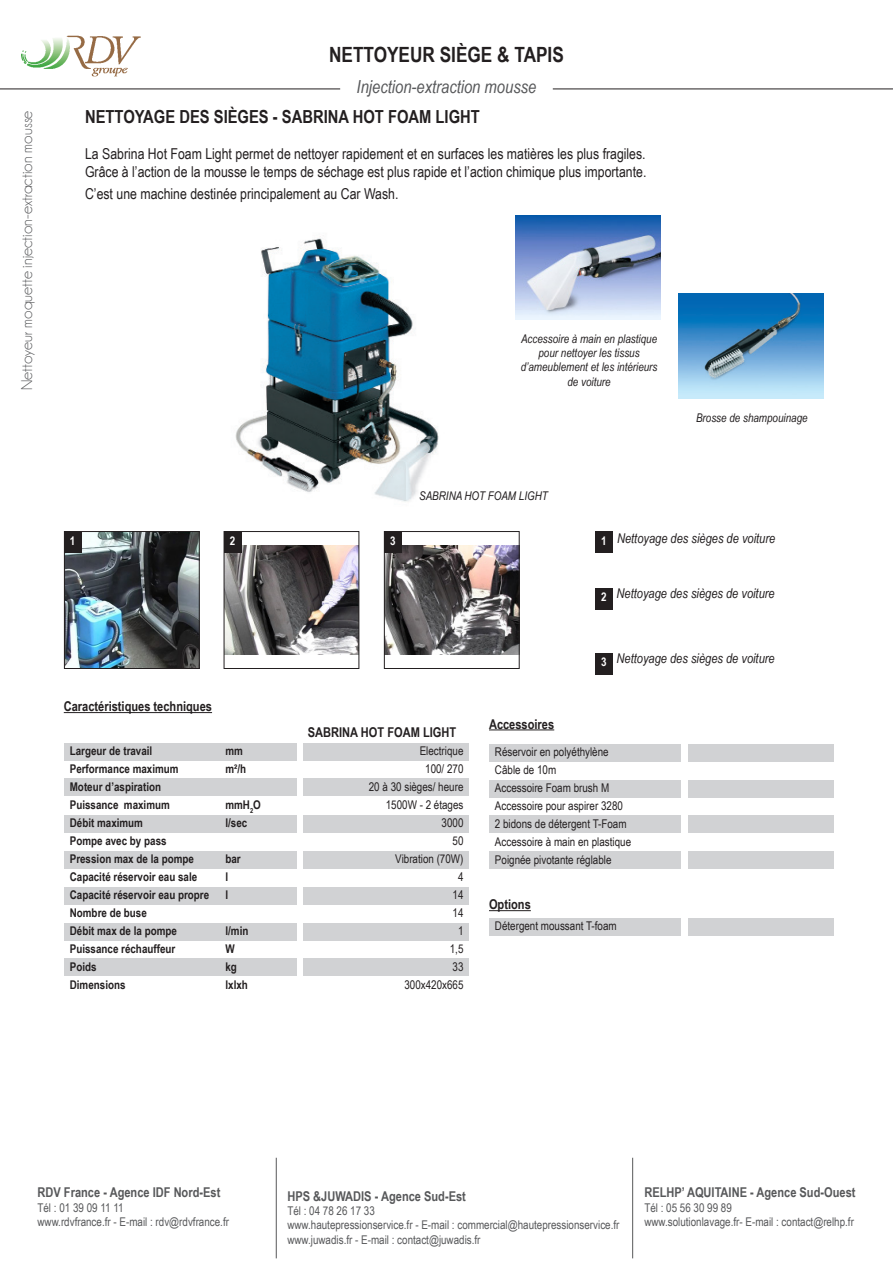
<style>
.page{position:relative;width:893px;height:1263px;background:#fff}
.page>*{position:absolute;margin:0;border:0;box-sizing:border-box;transform-origin:0 0}
.t1{font:700 21px "Arial Narrow";color:#231f20}
.t2{font:700 18px "Arial Narrow";color:#231f20}
.t3{font:italic 18px "Arial Narrow";color:#57585a}
.t4{font:15.75px "Champagne&Limousines";color:#57585a}
.t5{font:15px "Arial Narrow";color:#231f20}
.t6{font:700 13.5px "Arial Narrow";color:#57585a}
.t7{font:italic 13.5px "Arial Narrow";color:#231f20}
.TEXTE{font:700 13.5px "Arial Narrow";color:#231f20}
.t8{font:700 13.5px "Arial Narrow";color:#231f20}
.t9{font:12px "Arial Narrow";color:#231f20}
.t10{font:700 12px "Arial Narrow";color:#231f20}
.t11{font:12px "Arial Narrow";color:#57585a}
.t12{font:italic 12px/14.4px "Arial Narrow";color:#231f20;text-align:center}
.t13{font:700 12px "Arial Narrow";color:#fff}
</style>
<div class="page">
<img style="left:21px;top:35px;width:119px;height:42px">
<hr style="left:0;top:89px;width:340px;height:1px;background:#231f20">
<hr style="left:553px;top:89px;width:340px;height:1px;background:#231f20">
<div style="left:489px;top:744px;width:191px;height:17px;background:#d1d2d4"></div>
<div style="left:489px;top:780px;width:191px;height:17px;background:#d1d2d4"></div>
<div style="left:489px;top:815px;width:191px;height:17px;background:#d1d2d4"></div>
<div style="left:489px;top:851px;width:191px;height:17px;background:#d1d2d4"></div>
<div style="left:489px;top:918px;width:191px;height:17px;background:#d1d2d4"></div>
<hr style="left:489px;top:729px;width:65px;height:1px;background:#231f20">
<div style="left:688px;top:744px;width:145px;height:17px;background:#d1d2d4"></div>
<div style="left:688px;top:780px;width:145px;height:17px;background:#d1d2d4"></div>
<div style="left:688px;top:815px;width:145px;height:17px;background:#d1d2d4"></div>
<div style="left:688px;top:852px;width:145px;height:17px;background:#d1d2d4"></div>
<div style="left:688px;top:919px;width:145px;height:17px;background:#d1d2d4"></div>
<div style="left:64px;top:744px;width:233px;height:17px;background:#d1d2d4"></div>
<div style="left:64px;top:779px;width:233px;height:17px;background:#d1d2d4"></div>
<div style="left:64px;top:815px;width:233px;height:17px;background:#d1d2d4"></div>
<div style="left:64px;top:851px;width:233px;height:17px;background:#d1d2d4"></div>
<div style="left:64px;top:887px;width:233px;height:17px;background:#d1d2d4"></div>
<div style="left:64px;top:959px;width:233px;height:17px;background:#d1d2d4"></div>
<div style="left:64px;top:923px;width:233px;height:17px;background:#d1d2d4"></div>
<hr style="left:64px;top:712px;width:148px;height:1px;background:#231f20">
<div style="left:303px;top:744px;width:165px;height:17px;background:#d1d2d4"></div>
<div style="left:303px;top:779px;width:165px;height:17px;background:#d1d2d4"></div>
<div style="left:303px;top:815px;width:165px;height:17px;background:#d1d2d4"></div>
<div style="left:303px;top:851px;width:165px;height:17px;background:#d1d2d4"></div>
<div style="left:303px;top:887px;width:165px;height:17px;background:#d1d2d4"></div>
<div style="left:303px;top:959px;width:165px;height:17px;background:#d1d2d4"></div>
<div style="left:303px;top:923px;width:165px;height:17px;background:#d1d2d4"></div>
<hr style="left:489px;top:910px;width:42px;height:1px;background:#231f20">
<img style="left:386px;top:545px;width:131px;height:110px">
<div style="left:384px;top:531px;width:135px;height:138px;border:1px solid #231f20"></div>
<img style="left:226px;top:545px;width:131px;height:110px">
<div style="left:224px;top:531px;width:135px;height:138px;border:1px solid #231f20"></div>
<img style="left:66px;top:533px;width:131px;height:134px">
<div style="left:64px;top:531px;width:135px;height:138px;border:1px solid #231f20"></div>
<div style="left:64px;top:531px;width:17px;height:22px;background:#231f20"></div>
<div style="left:596px;top:531px;width:17px;height:22px;background:#231f20"></div>
<div style="left:385px;top:531px;width:17px;height:22px;background:#231f20"></div>
<div style="left:224px;top:531px;width:17px;height:22px;background:#231f20"></div>
<div style="left:596px;top:588px;width:17px;height:21px;background:#231f20"></div>
<div style="left:596px;top:653px;width:17px;height:21px;background:#231f20"></div>
<img style="left:516px;top:215px;width:145px;height:105px">
<img style="left:678px;top:294px;width:145px;height:104px">
<img style="left:235px;top:238px;width:204px;height:264px">
<hr style="left:276px;top:1158px;width:1px;height:100px;background:#57585a">
<hr style="left:632px;top:1158px;width:1px;height:100px;background:#57585a">
<p class="t1" style="left:329px;top:39px;width:236px">NETTOYEUR SIÈGE &amp; TAPIS</p>
<p class="t3" style="left:357px;top:74px;width:181px">Injection-extraction mousse</p>
<p class="t4" style="left:19px;top:390px;width:281px;rotate:-90deg">Nettoyeur moquette injection-extraction mousse</p>
<p class="t2" style="left:85px;top:103px;width:396px">NETTOYAGE DES SIÈGES - SABRINA HOT FOAM LIGHT</p>
<p class="t5" style="left:85px;top:143px;width:562px">La Sabrina Hot Foam Light permet de nettoyer rapidement et en surfaces les matières les plus fragiles.</p>
<p class="t5" style="left:85px;top:161px;width:563px">Grâce à l’action de la mousse le temps de séchage est plus rapide et l’action chimique plus importante.</p>
<p class="t5" style="left:85px;top:182px;width:315px">C’est une machine destinée principalement au Car Wash.</p>
<p class="t12" style="left:521px;top:331px;width:138px">Accessoire à main en plastique pour nettoyer les tissus d’ameublement et les intérieurs de voiture</p>
<p class="t12" style="left:419px;top:488px;width:130px">SABRINA HOT FOAM LIGHT</p>
<p class="t12" style="left:696px;top:410px;width:113px">Brosse de shampouinage</p>
<p class="t13" style="left:70px;top:531px;width:7px">1</p>
<p class="t13" style="left:230px;top:531px;width:7px">2</p>
<p class="t13" style="left:390px;top:531px;width:7px">3</p>
<p class="t13" style="left:601px;top:531px;width:7px">1</p>
<p class="t7" style="left:617px;top:528px;width:160px">Nettoyage des sièges de voiture</p>
<p class="t13" style="left:601px;top:588px;width:7px">2</p>
<p class="t7" style="left:616px;top:584px;width:160px">Nettoyage des sièges de voiture</p>
<p class="t13" style="left:601px;top:653px;width:7px">3</p>
<p class="t7" style="left:616px;top:648px;width:160px">Nettoyage des sièges de voiture</p>
<p class="TEXTE" style="left:64px;top:696px;width:150px">Caractéristiques techniques</p>
<p class="t10" style="left:70px;top:741px;width:84px">Largeur de travail</p>
<p class="t10" style="left:70px;top:759px;width:110px">Performance maximum</p>
<p class="t10" style="left:70px;top:777px;width:93px">Moteur d’aspiration</p>
<p class="t10" style="left:70px;top:795px;width:102px">Puissance maximum</p>
<p class="t10" style="left:70px;top:813px;width:75px">Débit maximum</p>
<p class="t10" style="left:70px;top:831px;width:98px">Pompe avec by pass</p>
<p class="t10" style="left:70px;top:849px;width:126px">Pression max de la pompe</p>
<p class="t10" style="left:70px;top:867px;width:129px">Capacité réservoir eau sale</p>
<p class="t10" style="left:70px;top:885px;width:141px">Capacité réservoir eau propre</p>
<p class="t10" style="left:70px;top:903px;width:79px">Nombre de buse</p>
<p class="t10" style="left:70px;top:921px;width:109px">Débit max de la pompe</p>
<p class="t10" style="left:70px;top:939px;width:107px">Puissance réchauffeur</p>
<p class="t10" style="left:70px;top:957px;width:28px">Poids</p>
<p class="t10" style="left:70px;top:975px;width:57px">Dimensions</p>
<p class="t10" style="left:225px;top:741px;width:19px">mm</p>
<p class="t10" style="left:225px;top:759px;width:22px">m²/h</p>
<p class="t10" style="left:225px;top:795px;width:37px">mmH<sub>2</sub>O</p>
<p class="t10" style="left:225px;top:813px;width:23px">l/sec</p>
<p class="t10" style="left:225px;top:849px;width:17px">bar</p>
<p class="t10" style="left:225px;top:867px;width:4px">l</p>
<p class="t10" style="left:225px;top:885px;width:4px">l</p>
<p class="t10" style="left:225px;top:921px;width:24px">l/min</p>
<p class="t10" style="left:225px;top:939px;width:11px">W</p>
<p class="t10" style="left:225px;top:957px;width:13px">kg</p>
<p class="t10" style="left:225px;top:975px;width:24px">lxlxh</p>
<p class="t8" style="left:308px;top:722px;width:150px">SABRINA HOT FOAM LIGHT</p>
<p class="t9" style="left:420px;top:742px;width:45px">Electrique</p>
<p class="t9" style="left:425px;top:760px;width:40px">100/ 270</p>
<p class="t9" style="left:369px;top:778px;width:96px">20 à 30 sièges/ heure</p>
<p class="t9" style="left:386px;top:796px;width:79px">1500W - 2 étages</p>
<p class="t9" style="left:442px;top:814px;width:23px">3000</p>
<p class="t9" style="left:453px;top:832px;width:12px">50</p>
<p class="t9" style="left:395px;top:850px;width:70px">Vibration (70W)</p>
<p class="t9" style="left:458px;top:868px;width:7px">4</p>
<p class="t9" style="left:453px;top:886px;width:12px">14</p>
<p class="t9" style="left:453px;top:904px;width:12px">14</p>
<p class="t9" style="left:458px;top:922px;width:7px">1</p>
<p class="t9" style="left:450px;top:940px;width:15px">1,5</p>
<p class="t9" style="left:453px;top:958px;width:12px">33</p>
<p class="t9" style="left:404px;top:976px;width:61px">300x420x665</p>
<p class="TEXTE" style="left:489px;top:713px;width:67px">Accessoires</p>
<p class="t9" style="left:495px;top:743px;width:115px">Réservoir en polyéthylène</p>
<p class="t9" style="left:495px;top:761px;width:63px">Câble de 10m</p>
<p class="t9" style="left:495px;top:779px;width:116px">Accessoire Foam brush M</p>
<p class="t9" style="left:495px;top:797px;width:129px">Accessoire pour aspirer 3280</p>
<p class="t9" style="left:495px;top:815px;width:133px">2 bidons de détergent T-Foam</p>
<p class="t9" style="left:495px;top:833px;width:138px">Accessoire à main en plastique</p>
<p class="t9" style="left:495px;top:851px;width:118px">Poignée pivotante réglable</p>
<p class="TEXTE" style="left:489px;top:894px;width:43px">Options</p>
<p class="t9" style="left:495px;top:917px;width:123px">Détergent moussant T-foam</p>
<p class="t6" style="left:37px;top:1182px;width:184px">RDV France - Agence IDF Nord-Est</p>
<p class="t11" style="left:37px;top:1199px;width:88px">Tél : 01 39 09 11 11</p>
<p class="t11" style="left:37px;top:1213px;width:193px">www.rdvfrance.fr - E-mail : rdv@rdvfrance.fr</p>
<p class="t6" style="left:287px;top:1185px;width:180px">HPS &amp;JUWADIS - Agence Sud-Est</p>
<p class="t11" style="left:287px;top:1202px;width:89px">Tél : 04 78 26 17 33</p>
<p class="t11" style="left:287px;top:1216px;width:334px">www.hautepressionservice.fr - E-mail : commercial@hautepressionservice.fr</p>
<p class="t11" style="left:287px;top:1231px;width:195px">www.juwadis.fr - E-mail : contact@juwadis.fr</p>
<p class="t6" style="left:644px;top:1182px;width:213px">RELHP’ AQUITAINE - Agence Sud-Ouest</p>
<p class="t11" style="left:644px;top:1199px;width:89px">Tél : 05 56 30 99 89</p>
<p class="t11" style="left:644px;top:1213px;width:211px">www.solutionlavage.fr- E-mail : contact@relhp.fr</p>
</div>
